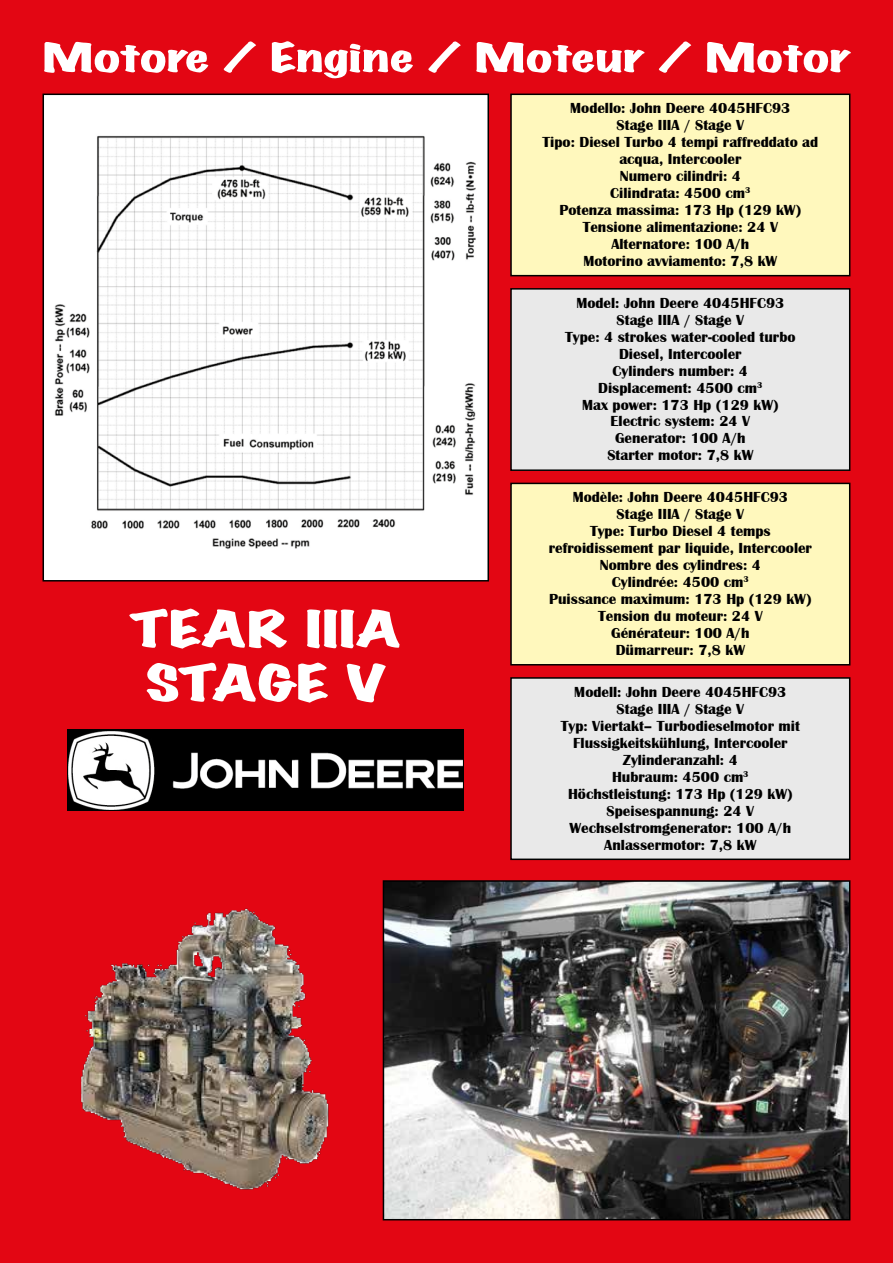
<style>
.page{position:relative;width:893px;height:1263px;background:#e30613}
.page>*{position:absolute;margin:0;border:0;box-sizing:border-box;transform-origin:0 0}
.t1{font:45px/54px "Marker Felt Wide";letter-spacing:.01em;color:#fff;text-align:center;scale:1.5 1}
.t2{font:36px "Marker Felt Wide";letter-spacing:.01em;color:#fff;scale:1.5 1}
.t3{font:700 15px/17px "Britannic";color:#000;text-align:center}
</style>
<div class="page">
<img style="left:386px;top:883px;width:461px;height:334px">
<div style="left:383px;top:880px;width:467px;height:340px;border:2px solid #000"></div>
<img style="left:80px;top:908px;width:249px;height:282px">
<div style="left:43px;top:94px;width:445px;height:487px;background:#fff"></div>
<img style="left:54px;top:135px;width:422px;height:414px">
<div style="left:43px;top:94px;width:446px;height:487px;border:2px solid #000"></div>
<div style="left:511px;top:94px;width:339px;height:182px;background:#fff8bd"></div>
<div style="left:510px;top:94px;width:340px;height:182px;border:2px solid #000"></div>
<div style="left:511px;top:289px;width:339px;height:181px;background:#e9e9e9"></div>
<div style="left:510px;top:288px;width:340px;height:183px;border:2px solid #000"></div>
<div style="left:511px;top:483px;width:339px;height:182px;background:#fff8bd"></div>
<div style="left:510px;top:483px;width:340px;height:182px;border:2px solid #000"></div>
<div style="left:511px;top:678px;width:339px;height:181px;background:#e9e9e9"></div>
<div style="left:510px;top:677px;width:340px;height:183px;border:2px solid #000"></div>
<img style="left:68px;top:729px;width:396px;height:81px">
<h2 class="t2" style="left:43px;top:39px;width:540px">Motore / Engine / Moteur / Motor</h2>
<h1 class="t1" style="left:131px;top:604px;width:181px">TEAR IIIA<br>STAGE V</h1>
<p class="t3" style="left:542px;top:100px;width:277px">Modello: John Deere 4045HFC93<br>Stage IIIA / Stage V<br>Tipo: Diesel Turbo 4 tempi raffreddato ad acqua, Intercooler<br>Numero cilindri: 4<br>Cilindrata: 4500 cm<sup>3<br></sup>Potenza massima: 173 Hp (129 kW)<br>Tensione alimentazione: 24 V<br>Alternatore: 100 A/h<br>Motorino avviamento: 7,8 kW</p>
<p class="t3" style="left:565px;top:294px;width:232px">Model: John Deere 4045HFC93<br>Stage IIIA / Stage V<br>Type: 4 strokes water-cooled turbo<br>Diesel, Intercooler<br>Cylinders number: 4<br>Displacement: 4500 cm<sup>3<br></sup>Max power: 173 Hp (129 kW)<br>Electric system: 24 V<br>Generator: 100 A/h<br>Starter motor: 7,8 kW</p>
<p class="t3" style="left:549px;top:489px;width:265px">Modèle: John Deere 4045HFC93<br>Stage IIIA / Stage V<br>Type: Turbo Diesel 4 temps refroidissement par liquide, Intercooler<br>Nombre des cylindres: 4<br>Cylindrée: 4500 cm<sup>3<br></sup>Puissance maximum: 173 Hp (129 kW)<br>Tension du moteur: 24 V<br>Générateur: 100 A/h<br>Dümarreur: 7,8 kW</p>
<p class="t3" style="left:561px;top:684px;width:241px">Modell: John Deere 4045HFC93<br>Stage IIIA / Stage V<br>Typ: Viertakt– Turbodieselmotor mit<br>Flussigkeitskühlung, Intercooler<br>Zylinderanzahl: 4<br>Hubraum: 4500 cm<sup>3<br></sup>Höchstleistung: 173 Hp (129 kW)<br>Speisespannung: 24 V<br>Wechselstromgenerator: 100 A/h<br>Anlassermotor: 7,8 kW</p>
</div>
